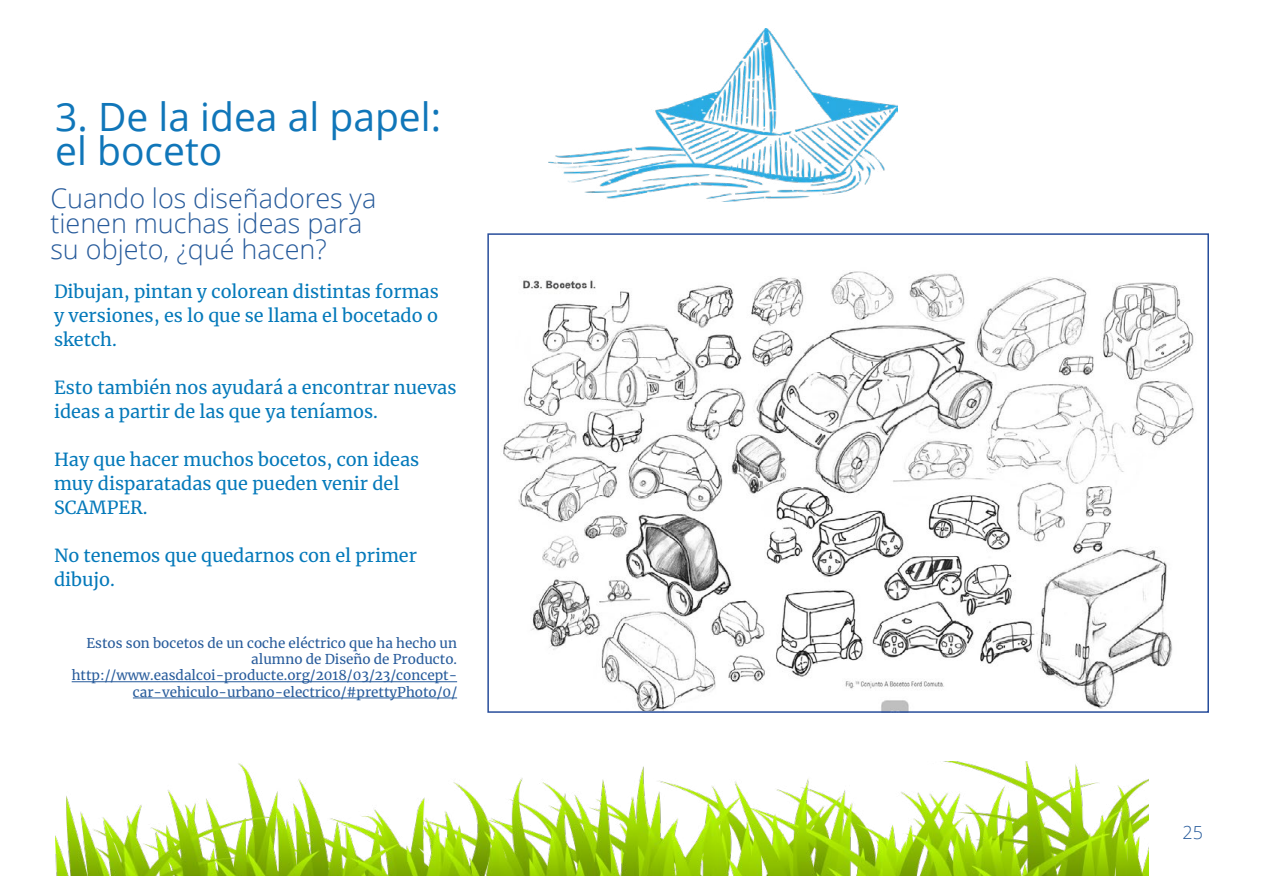
<style>
.page{position:relative;width:1263px;height:893px;background:#fff}
.page>*{position:absolute;margin:0;border:0;box-sizing:border-box;transform-origin:0 0}
.t1{font:39px/34.5px "Open Sans";color:#1076b9}
.t2{font:300 27px/25.5px "Open Sans";color:#275b9b}
.t3{font:18px/24px "Merriweather";color:#0479ba}
.t4{font:300 18px "Open Sans";color:#275b9b}
.t5{font:13.5px/16.2px "Merriweather";color:#275b9b;text-align:right}
</style>
<div class="page">
<img style="left:55px;top:761px;width:1093px;height:115px">
<img style="left:503px;top:271px;width:691px;height:439px">
<div style="left:487px;top:233px;width:722px;height:480px;border:2px solid #274d9b"></div>
<hr style="left:72px;top:681px;width:385px;height:1px;background:#275b9b">
<hr style="left:133px;top:698px;width:324px;height:1px;background:#275b9b">
<img style="left:548px;top:29px;width:349px;height:173px">
<h1 class="t1" style="left:55px;top:98px;width:387px">3. De la idea al papel: el boceto</h1>
<h2 class="t2" style="left:50px;top:184px;width:327px">Cuando los diseñadores ya tienen muchas ideas para su objeto, ¿qué hacen?</h2>
<p class="t3" style="left:54px;top:279px;width:386px;text-align:justify">Dibujan, pintan y colorean distintas formas y versiones, es lo que se llama el bocetado o sketch.</p>
<p class="t3" style="left:54px;top:375px;width:404px">Esto también nos ayudará a encontrar nuevas ideas a partir de las que ya teníamos.</p>
<p class="t3" style="left:54px;top:447px;width:367px">Hay que hacer muchos bocetos, con ideas muy disparatadas que pueden venir del<br>SCAMPER.</p>
<p class="t3" style="left:54px;top:543px;width:364px">No tenemos que quedarnos con el primer dibujo.</p>
<p class="t5" style="left:72px;top:635px;width:387px">Estos son bocetos de un coche eléctrico que ha hecho un alumno de Diseño de Producto. http://www.easdalcoi-producte.org/2018/03/23/concept&shy;car-vehiculo-urbano-electrico/#prettyPhoto/0/</p>
<p class="t4" style="left:1182px;top:820px;width:22px">25</p>
</div>
